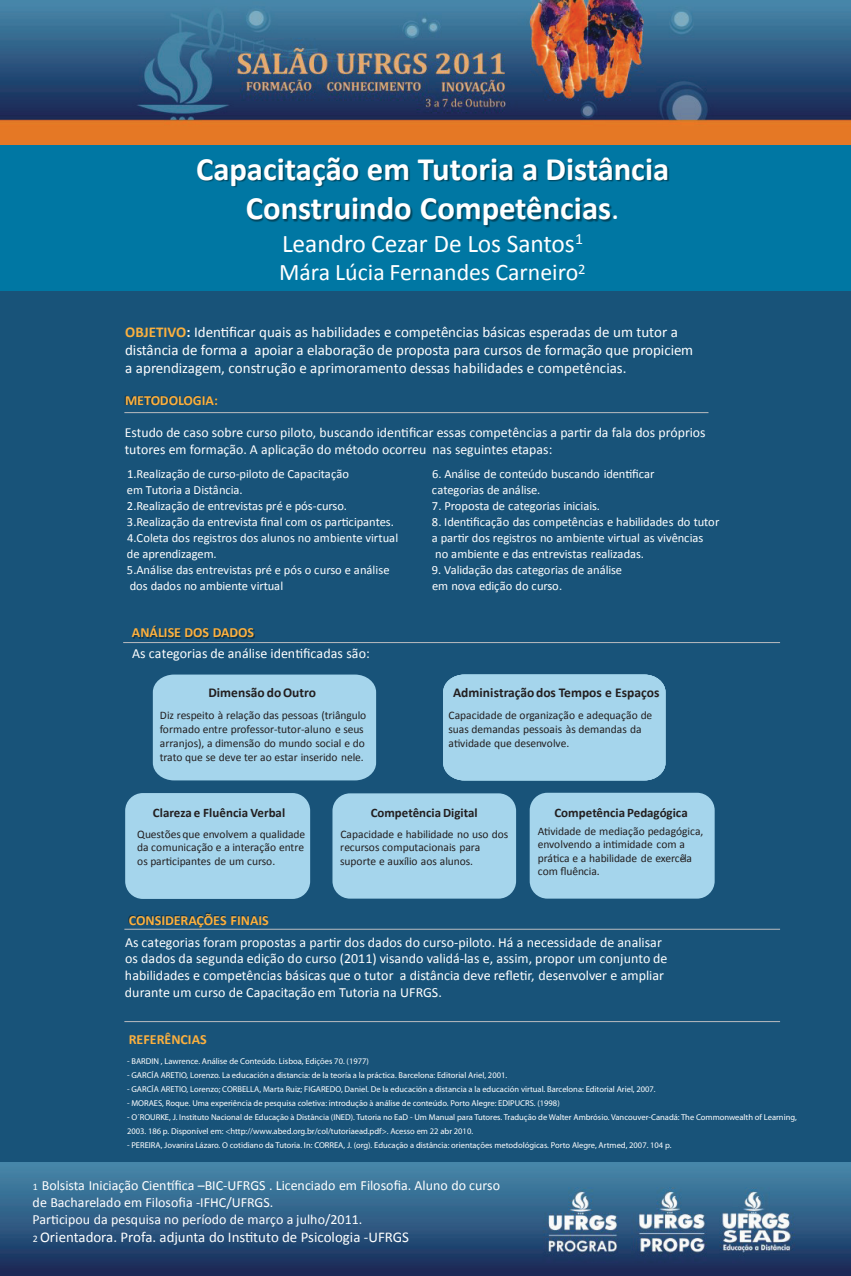
<style>
.page{position:relative;width:851px;height:1276px;background:#fff}
.page>*{position:absolute;margin:0;border:0;box-sizing:border-box;transform-origin:0 0}
.t1{font:700 32.7px/39.5px "Calibri";color:#fff;text-align:center}
.t2{font:25.45px "Calibri";letter-spacing:-.005em;color:#fff}
.t3{font:23.8px "Calibri";color:#fff}
.t4{font:15px/18px "Calibri";letter-spacing:.005em;color:#fff}
.t5{font:14.9px "Calibri";letter-spacing:-.005em;color:#fff}
.t6{font:13.95px/16.8px "Calibri";letter-spacing:.005em;color:#fff}
.t7{font:700 13.95px "Calibri";color:#fbb03f}
.t8{font:13.8px/16.6px "Calibri";color:#fff}
.t9{font:700 13.5px "Calibri";color:#231f20}
.t10{font:700 12.95px "Calibri";color:#231f20}
.t11{font:700 12.9px "Calibri";color:#231f20}
.t12{font:12.5px/16.1px "Calibri";letter-spacing:-.01em;color:#fff}
.t13{font:11.5px/13.6px "Calibri";letter-spacing:-.01em;color:#231f20}
.t14{font:8.5px/14px "Myriad Pro";color:#fff}
.s1{font-weight:400}
.s2{font-weight:700;color:#fbb03f}
.s3{font-weight:700}
.s4{font-size:9.95px}
</style>
<div class="page">
<div style="left:0;top:275px;width:850px;height:887px;background:#185379"></div>
<div style="left:0;top:145px;width:850px;height:145px;background:#0077a3"></div>
<img style="left:198px;top:159px;width:327px;height:23px">
<img style="left:525px;top:158px;width:145px;height:24px">
<img style="left:226px;top:179px;width:174px;height:43px">
<img style="left:400px;top:179px;width:234px;height:49px">
<img style="left:124px;top:395px;width:93px;height:10px">
<img style="left:133px;top:626px;width:122px;height:13px">
<div style="left:153px;top:674px;width:223px;height:106px;background:#a5d5ec"></div>
<div style="left:332px;top:793px;width:184px;height:105px;background:#a5d5ec;border-radius:18px"></div>
<div style="left:529px;top:793px;width:185px;height:105px;background:#a5d5ec;border-radius:18px"></div>
<img style="left:128px;top:912px;width:140px;height:16px">
<img style="left:0;top:1162px;width:850px;height:114px">
<img style="left:0;top:0;width:850px;height:145px">
<hr style="left:124px;top:1021px;width:656px;height:1px;background:#bcbdc0">
<div style="left:125px;top:793px;width:185px;height:106px;background:#a5d5ec;border-radius:18px"></div>
<div style="left:443px;top:674px;width:222px;height:106px;background:#a5d5ec"></div>
<hr style="left:124px;top:412px;width:584px;height:1px;background:#bcbdc0">
<hr style="left:123px;top:642px;width:657px;height:1px;background:#bcbdc0">
<hr style="left:124px;top:928px;width:656px;height:1px;background:#bcbdc0">
<h1 class="t1" style="left:196px;top:147px;width:474px">Capacitação em Tutoria a Distância<br>Construindo Competências<span class="s1">.</span></h1>
<h2 class="t2" style="left:282px;top:227px;width:302px">Leandro Cezar De Los Santos<sup>1</sup></h2>
<h3 class="t3" style="left:279px;top:258px;width:308px">Mára Lúcia Fernandes Carneiro<sup>2</sup></h3>
<p class="t4" style="left:125px;top:322px;width:569px"><span class="s2">OBJETIVO</span><span class="s3">:</span> Identificar quais as habilidades e competências básicas esperadas de um tutor a distância de forma a apoiar a elaboração de proposta para cursos de formação que propiciem a aprendizagem, construção e aprimoramento dessas habilidades e competências.</p>
<h3 class="t7" style="left:125px;top:392px;width:94px">METODOLOGIA:</h3>
<h3 class="t8" style="left:125px;top:424px;width:582px">Estudo de caso sobre curso piloto, buscando identificar essas competências a partir da fala dos próprios tutores em formação. A aplicação do método ocorreu nas seguintes etapas:</h3>
<p class="t12" style="left:127px;top:465px;width:273px">1.Realização de curso-piloto de Capacitação<br>em Tutoria a Distância.<br>2.Realização de entrevistas pré e pós-curso.<br>3.Realização da entrevista final com os participantes.<br>4.Coleta dos registros dos alunos no ambiente virtual de aprendizagem.<br>5.Análise das entrevistas pré e pós o curso e análise dos dados no ambiente virtual</p>
<h3 class="t12" style="left:432px;top:465px;width:224px">6. Análise de conteúdo buscando identificar categorias de análise.</h3>
<h3 class="t12" style="left:432px;top:497px;width:169px">7. Proposta de categorias iniciais.</h3>
<h3 class="t12" style="left:432px;top:513px;width:289px">8. Identificação das competências e habilidades do tutor a partir dos registros no ambiente virtual as vivências no ambiente e das entrevistas realizadas.</h3>
<h3 class="t12" style="left:432px;top:561px;width:192px">9. Validação das categorias de análise em nova edição do curso.</h3>
<h3 class="t7" style="left:132px;top:624px;width:124px">ANÁLISE DOS DADOS</h3>
<h3 class="t6" style="left:132px;top:644px;width:239px">As categorias de análise identificadas são:</h3>
<h3 class="t9" style="left:453px;top:684px;width:208px">Administração dos Tempos e Espaços</h3>
<h3 class="t13" style="left:448px;top:721px;width:195px;line-height:13.9px">suas demandas pessoais às demandas da atividade que desenvolve.</h3>
<h3 class="t9" style="left:208px;top:684px;width:109px">Dimensão doOutro</h3>
<h3 class="t13" style="left:160px;top:707px;width:208px;line-height:13.9px">Diz respeito à relação das pessoas (triângulo formado entre professor-tutor-aluno e seus arranjos), a dimensão do mundo social e do trato que se deve ter ao estar inserido nele.</h3>
<h3 class="t13" style="left:448px;top:708px;width:205px">Capacidade de organização e adequação de</h3>
<h3 class="t10" style="left:153px;top:804px;width:134px">Clareza e Fluência Verbal</h3>
<h3 class="t13" style="left:137px;top:826px;width:169px;text-align:justify">Questões que envolvem a qualidade da comunicação e a interação entre os participantes de um curso.</h3>
<h3 class="t7" style="left:129px;top:911px;width:142px">CONSIDERAÇÕES FINAIS</h3>
<h3 class="t11" style="left:370px;top:804px;width:108px">CompetênciaDigital</h3>
<h3 class="t13" style="left:340px;top:827px;width:170px">Capacidade e habilidade no uso dos recursos computacionais para suporte e auxílio aos alunos.</h3>
<h3 class="t10" style="left:554px;top:804px;width:135px">Competência Pedagógica</h3>
<h3 class="t13" style="left:537px;top:823px;width:167px">Atividade de mediação pedagógica, envolvendo a intimidade com a prática e a habilidade de exercê-la com fluência.</h3>
<p class="t6" style="left:125px;top:933px;width:544px">As categorias foram propostas a partir dos dados do curso-piloto. Há a necessidade de analisar os dados da segunda edição do curso (2011) visando validá-las e, assim, propor um conjunto de habilidades e competências básicas que o tutor a distância deve refletir, desenvolver e ampliar durante um curso de Capacitação em Tutoria na UFRGS.</p>
<h3 class="t7" style="left:129px;top:1031px;width:79px">REFERÊNCIAS</h3>
<p class="t14" style="left:127px;top:1053px;width:243px">- BARDIN , Lawrence. Análise de Conteúdo. Lisboa, Edições 70. (1977)</p>
<p class="t14" style="left:127px;top:1067px;width:381px">- GARCÍA ARETIO, Lorenzo. La educación a distancia: de la teoría a la práctica. Barcelona: Editorial Ariel, 2001.</p>
<p class="t14" style="left:127px;top:1081px;width:530px">- GARCÍA ARETIO, Lorenzo; CORBELLA, Marta Ruiz; FIGAREDO, Daniel. De la educación a distancia a la educación virtual. Barcelona: Editorial Ariel, 2007.</p>
<p class="t14" style="left:127px;top:1095px;width:434px">- MORAES, Roque. Uma experiência de pesquisa coletiva: introdução à análise de conteúdo. Porto Alegre: EDIPUCRS. (1998)</p>
<p class="t14" style="left:127px;top:1109px;width:671px">- O´ROURKE, J. Instituto Nacional de Educação à Distância (INED). Tutoria no EaD - Um Manual para Tutores. Tradução de Walter Ambrósio. Vancouver-Canadá: The Commonwealth of Learning,<br>2003. 186 p. Disponível em: &lt;http://www.abed.org.br/col/tutoriaead.pdf&gt;. Acesso em 22 abr 2010.</p>
<p class="t14" style="left:127px;top:1137px;width:546px">- PEREIRA, Jovanira Lázaro. O cotidiano da Tutoria. In: CORREA, J. (org). Educação a distância: orientações metodológicas. Porto Alegre, Artmed, 2007. 104 p.</p>
<h3 class="t6" style="left:33px;top:1176px;width:469px"><span class="s4">1</span> Bolsista Iniciação Científica –BIC-UFRGS . Licenciado em Filosofia. Aluno do curso de Bacharelado em Filosofia -IFHC/UFRGS.<br>Participou da pesquisa no período de março a julho/2011.</h3>
<h3 class="t5" style="left:33px;top:1227px;width:378px"><span class="s4">2</span> Orientadora. Profa. adjunta do Instituto de Psicologia -UFRGS</h3>
</div>
